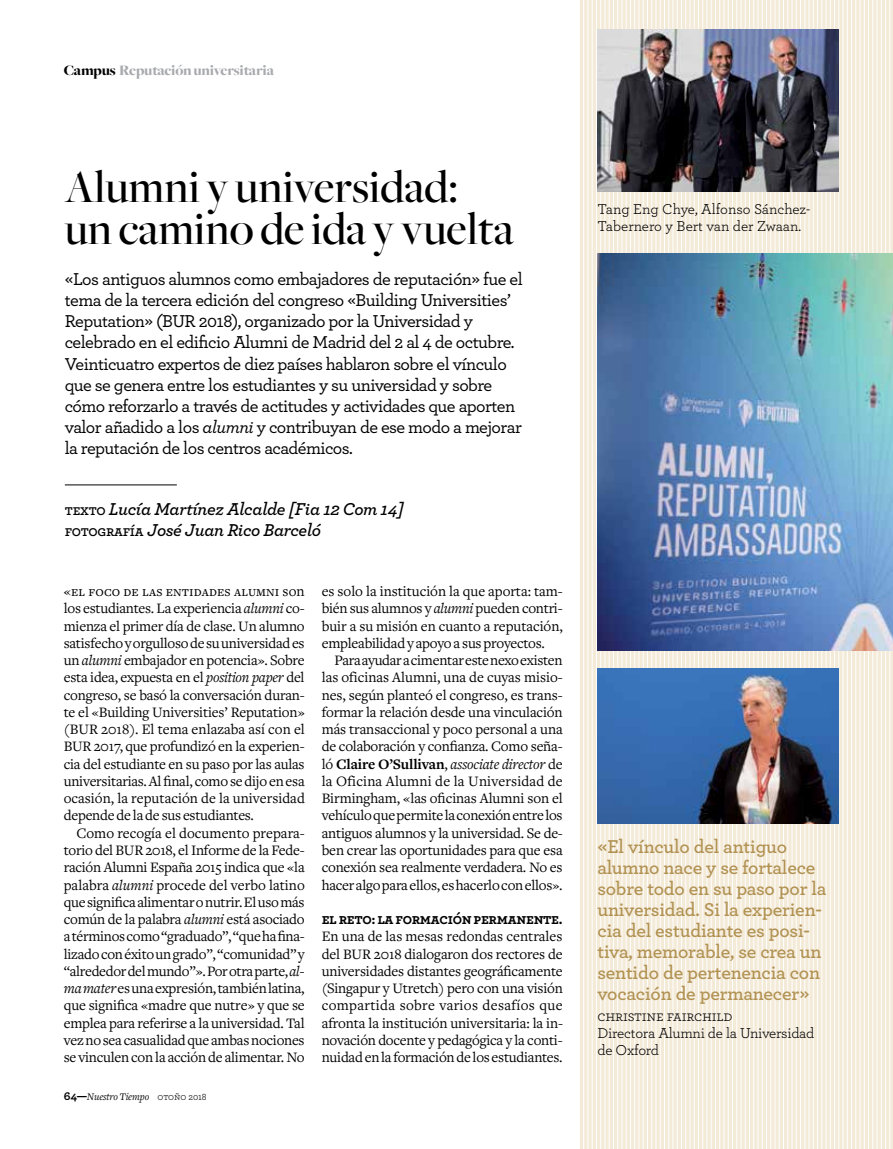
<style>
.page{position:relative;width:893px;height:1149px;background:#fff}
.page>*{position:absolute;margin:0;border:0;box-sizing:border-box;transform-origin:0 0}
.t1{font:500 48px/42px "Freight Big";letter-spacing:.005em;color:#000}
.t2{font:600 19.5px/21px "Archer";letter-spacing:-.01em;color:#b19252}
.t3{font:500 18px/21px "Archer";letter-spacing:-.03em;color:#000}
.t4{font:italic 600 18px/21px "Archer";letter-spacing:-.02em;color:#000}
.t5{font:15px/17.2px "Freight Text";letter-spacing:-.015em;color:#000;text-align:justify}
.t6{font:15px/17.2px "Archer";letter-spacing:-.015em;color:#000}
.t7{font:15px "Freight Text Book SC";letter-spacing:.005em;color:#000}
.t8{font:900 15px "Freight Big";letter-spacing:-.01em;color:#a7a9ac}
.t9{font:15px "Archer Bold SC";letter-spacing:-.02em;color:#000}
.t10{font:15px "Archer Book SC";letter-spacing:-.015em;color:#000}
.t11{font:italic 10.5px "Freight Text";letter-spacing:-.01em;color:#000}
.s1{color:#000}
.s2{font-style:italic}
.s3{font-family:"Archer Semibold SC";font-weight:400;font-style:normal;font-size:15px}
.s4{font-family:"Freight Text"}
.s5{font-family:"Archer";font-weight:700;font-style:normal;font-size:12px}
.s6{font-family:"Archer Book SC";font-style:normal;font-size:9.75px}
.s7{font-family:"Archer";font-style:normal;font-size:9.75px}
.s8{font-weight:700}
</style>
<div class="page">
<div style="left:580px;top:0;width:313px;height:1148px;background:#f4ead8"></div>
<hr style="left:580px;top:0;width:1px;height:1148px;background:#fff">
<hr style="left:583px;top:0;width:1px;height:1148px;background:#fff">
<hr style="left:588px;top:0;width:1px;height:1148px;background:#fff">
<hr style="left:592px;top:0;width:1px;height:1148px;background:#fff">
<hr style="left:596px;top:0;width:1px;height:1148px;background:#fff">
<hr style="left:600px;top:0;width:1px;height:1148px;background:#fff">
<hr style="left:605px;top:0;width:1px;height:1148px;background:#fff">
<hr style="left:609px;top:0;width:1px;height:1148px;background:#fff">
<hr style="left:613px;top:0;width:1px;height:1148px;background:#fff">
<hr style="left:617px;top:0;width:1px;height:1148px;background:#fff">
<hr style="left:622px;top:0;width:1px;height:1148px;background:#fff">
<hr style="left:626px;top:0;width:1px;height:1148px;background:#fff">
<hr style="left:630px;top:0;width:1px;height:1148px;background:#fff">
<hr style="left:634px;top:0;width:1px;height:1148px;background:#fff">
<hr style="left:639px;top:0;width:1px;height:1148px;background:#fff">
<hr style="left:643px;top:0;width:1px;height:1148px;background:#fff">
<hr style="left:647px;top:0;width:1px;height:1148px;background:#fff">
<hr style="left:651px;top:0;width:1px;height:1148px;background:#fff">
<hr style="left:656px;top:0;width:1px;height:1148px;background:#fff">
<hr style="left:660px;top:0;width:1px;height:1148px;background:#fff">
<hr style="left:664px;top:0;width:1px;height:1148px;background:#fff">
<hr style="left:668px;top:0;width:1px;height:1148px;background:#fff">
<hr style="left:673px;top:0;width:1px;height:1148px;background:#fff">
<hr style="left:677px;top:0;width:1px;height:1148px;background:#fff">
<hr style="left:681px;top:0;width:1px;height:1148px;background:#fff">
<hr style="left:685px;top:0;width:1px;height:1148px;background:#fff">
<hr style="left:690px;top:0;width:1px;height:1148px;background:#fff">
<hr style="left:694px;top:0;width:1px;height:1148px;background:#fff">
<hr style="left:698px;top:0;width:1px;height:1148px;background:#fff">
<hr style="left:702px;top:0;width:1px;height:1148px;background:#fff">
<hr style="left:707px;top:0;width:1px;height:1148px;background:#fff">
<hr style="left:711px;top:0;width:1px;height:1148px;background:#fff">
<hr style="left:715px;top:0;width:1px;height:1148px;background:#fff">
<hr style="left:719px;top:0;width:1px;height:1148px;background:#fff">
<hr style="left:724px;top:0;width:1px;height:1148px;background:#fff">
<hr style="left:728px;top:0;width:1px;height:1148px;background:#fff">
<hr style="left:732px;top:0;width:1px;height:1148px;background:#fff">
<hr style="left:736px;top:0;width:1px;height:1148px;background:#fff">
<hr style="left:741px;top:0;width:1px;height:1148px;background:#fff">
<hr style="left:745px;top:0;width:1px;height:1148px;background:#fff">
<hr style="left:749px;top:0;width:1px;height:1148px;background:#fff">
<hr style="left:753px;top:0;width:1px;height:1148px;background:#fff">
<hr style="left:758px;top:0;width:1px;height:1148px;background:#fff">
<hr style="left:762px;top:0;width:1px;height:1148px;background:#fff">
<hr style="left:766px;top:0;width:1px;height:1148px;background:#fff">
<hr style="left:770px;top:0;width:1px;height:1148px;background:#fff">
<hr style="left:775px;top:0;width:1px;height:1148px;background:#fff">
<hr style="left:779px;top:0;width:1px;height:1148px;background:#fff">
<hr style="left:783px;top:0;width:1px;height:1148px;background:#fff">
<hr style="left:787px;top:0;width:1px;height:1148px;background:#fff">
<hr style="left:792px;top:0;width:1px;height:1148px;background:#fff">
<hr style="left:796px;top:0;width:1px;height:1148px;background:#fff">
<hr style="left:800px;top:0;width:1px;height:1148px;background:#fff">
<hr style="left:804px;top:0;width:1px;height:1148px;background:#fff">
<hr style="left:809px;top:0;width:1px;height:1148px;background:#fff">
<hr style="left:813px;top:0;width:1px;height:1148px;background:#fff">
<hr style="left:817px;top:0;width:1px;height:1148px;background:#fff">
<hr style="left:821px;top:0;width:1px;height:1148px;background:#fff">
<hr style="left:826px;top:0;width:1px;height:1148px;background:#fff">
<hr style="left:830px;top:0;width:1px;height:1148px;background:#fff">
<hr style="left:834px;top:0;width:1px;height:1148px;background:#fff">
<hr style="left:838px;top:0;width:1px;height:1148px;background:#fff">
<hr style="left:843px;top:0;width:1px;height:1148px;background:#fff">
<hr style="left:847px;top:0;width:1px;height:1148px;background:#fff">
<hr style="left:851px;top:0;width:1px;height:1148px;background:#fff">
<hr style="left:856px;top:0;width:1px;height:1148px;background:#fff">
<hr style="left:860px;top:0;width:1px;height:1148px;background:#fff">
<hr style="left:864px;top:0;width:1px;height:1148px;background:#fff">
<hr style="left:868px;top:0;width:1px;height:1148px;background:#fff">
<hr style="left:873px;top:0;width:1px;height:1148px;background:#fff">
<hr style="left:877px;top:0;width:1px;height:1148px;background:#fff">
<hr style="left:881px;top:0;width:1px;height:1148px;background:#fff">
<hr style="left:885px;top:0;width:1px;height:1148px;background:#fff">
<hr style="left:890px;top:0;width:1px;height:1148px;background:#fff">
<img style="left:597px;top:254px;width:296px;height:396px">
<hr style="left:65px;top:484px;width:112px;height:1px;background:#000">
<img style="left:597px;top:668px;width:241px;height:155px">
<img style="left:597px;top:29px;width:241px;height:163px">
<p class="t8" style="left:64px;top:62px;width:212px"><span class="s1">Campus</span> Reputación universitaria</p>
<h1 class="t1" style="left:65px;top:167px;width:450px">Alumni y universidad: un camino de ida y vuelta</h1>
<p class="t3" style="left:65px;top:268px;width:459px">«Los antiguos alumnos como embajadores de reputación» fue el tema de la tercera edición del congreso «Building Universities’ Reputation» (BUR 2018), organizado por la Universidad y celebrado en el edificio Alumni de Madrid del 2 al 4 de octubre.<br>Veinticuatro expertos de diez países hablaron sobre el vínculo que se genera entre los estudiantes y su universidad y sobre cómo reforzarlo a través de actitudes y actividades que aporten valor añadido a los <span class="s2">alumni</span> y contribuyan de ese modo a mejorar la reputación de los centros académicos.</p>
<p class="t4" style="left:65px;top:498px;width:340px"><span class="s3">texto</span> Lucía Martínez Alcalde [Fia 12 Com 14] <span class="s3">fotografía</span> José Juan Rico Barceló</p>
<p class="t7" style="left:64px;top:582px;width:242px">«el foco de las entidades alumni <span class="s4">son</span></p>
<p class="t5" style="left:64px;top:600px;width:243px">los estudiantes. La experiencia <span class="s2">alumni</span> co&shy;mienza el primer día de clase. Un alumno satisfecho y orgulloso de su universidad es un <span class="s2">alumni</span> embajador en potencia». Sobre esta idea, expuesta en el <span class="s2">position paper</span> del congreso, se basó la conversación duran&shy;te el «Building Universities’ Reputation» (BUR 2018). El tema enlazaba así con el BUR 2017, que profundizó en la experien&shy;cia del estudiante en su paso por las aulas universitarias. Al final, como se dijo en esa ocasión, la reputación de la universidad depende de la de sus estudiantes.</p>
<p class="t5" style="left:64px;top:824px;width:243px;text-indent:13px">Como recogía el documento prepara&shy;torio del BUR 2018, el Informe de la Fede&shy;ración Alumni España 2015 indica que «la palabra <span class="s2">alumni</span> procede del verbo latino que significa alimentar o nutrir. El uso más común de la palabra <span class="s2">alumni</span> está asociado a términos como “graduado”, “que ha fina&shy;lizado con éxito un grado”, “comunidad” y “alrededor del mundo”». Por otra parte, <span class="s2">al&shy;ma mater</span> es una expresión, también latina, que significa «madre que nutre» y que se emplea para referirse a la universidad. Tal vez no sea casualidad que ambas nociones se vinculen con la acción de alimentar. No</p>
<p class="t11" style="left:64px;top:1090px;width:144px"><span class="s5">64—</span>Nuestro Tiempo <span class="s6">otoño</span> <span class="s7">2018</span></p>
<p class="t5" style="left:322px;top:582px;width:243px">es solo la institución la que aporta: tam&shy;bién sus alumnos y <span class="s2">alumni</span> pueden contri&shy;buir a su misión en cuanto a reputación, empleabilidad y apoyo a sus proyectos.</p>
<p class="t5" style="left:322px;top:651px;width:243px;text-indent:13px">Para ayudar a cimentar este nexo existen las oficinas Alumni, una de cuyas misio&shy;nes, según planteó el congreso, es trans&shy;formar la relación desde una vinculación más transaccional y poco personal a una de colaboración y confianza. Como seña&shy;ló <span class="s8">Claire O’Sullivan</span>, <span class="s2">associate director</span> de la Oficina Alumni de la Universidad de Birmingham, «las oficinas Alumni son el vehículo que permite la conexión entre los antiguos alumnos y la universidad. Se de&shy;ben crear las oportunidades para que esa conexión sea realmente verdadera. No es hacer algo para ellos, es hacerlo con ellos».</p>
<p class="t9" style="left:322px;top:909px;width:242px">el reto: la formación permanente.</p>
<p class="t5" style="left:322px;top:927px;width:243px">En una de las mesas redondas centrales del BUR 2018 dialogaron dos rectores de universidades distantes geográficamente (Singapur y Utretch) pero con una visión compartida sobre varios desafíos que afronta la institución universitaria: la in&shy;novación docente y pedagógica y la conti&shy;nuidad en la formación de los estudiantes.</p>
<p class="t6" style="left:597px;top:200px;width:214px">Tang Eng Chye, Alfonso Sánchez-<br>Tabernero y Bert van der Zwaan.</p>
<h2 class="t2" style="left:597px;top:835px;width:230px">«El vínculo del antiguo alumno nace y se fortalece sobre todo en su paso por la universidad. Si la experien&shy;cia del estudiante es posi&shy;tiva, memorable, se crea un sentido de pertenencia con vocación de permanecer»</h2>
<p class="t10" style="left:597px;top:1005px;width:137px">christine fairchild</p>
<p class="t6" style="left:597px;top:1023px;width:218px">Directora Alumni de la Universidad de Oxford</p>
</div>
